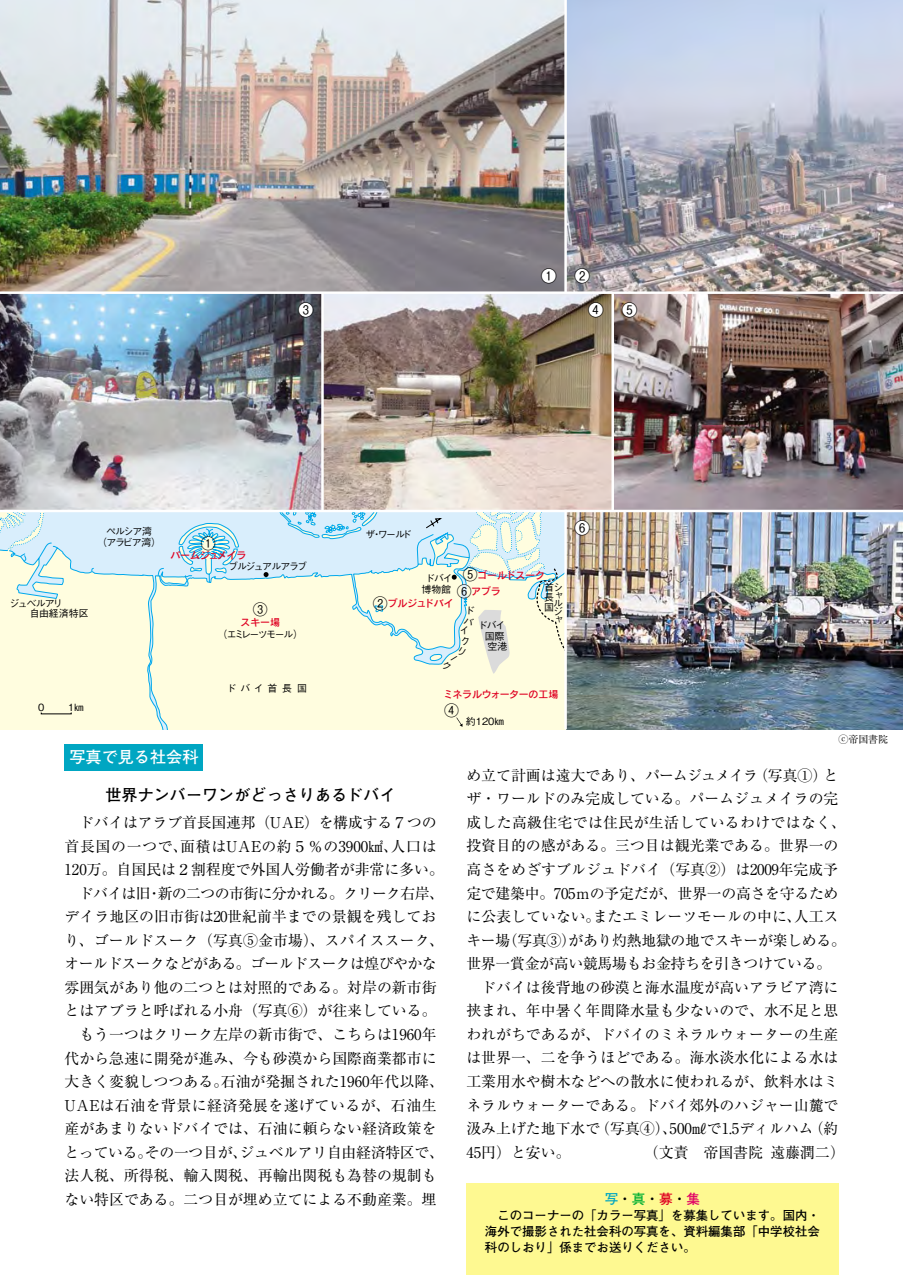
<style>
.page{position:relative;width:903px;height:1275px;background:#fff}
.page>*{position:absolute;margin:0;border:0;box-sizing:border-box;transform-origin:0 0}
.t1{font:700 16.1px "Futo Go B101 Pro";color:#000}
.t2{font:500 16.1px "Gothic BBB Pro";color:#fff}
.t3{font:700 16.1px "Futo Go B101 Pro";color:#fff}
.t4{font:14.88px/23.6px "Ryumin Pro";color:#000}
.t5{font:14.88px "Gothic BBB Pro Medium 90 pv RKSJ H";color:#000}
.t6{font:700 13.65px "Futo Go B101 Pro";color:#000}
.t7{font:700 12.42px/16.1px "Futo Go B101 Pro";color:#000;text-align:justify}
.t8{font:9.97px "Rodin Pro DB 90 pv RKSJ H";letter-spacing:-.02em;color:#df0021}
.t9{font:9.97px/10.3px "Gothic BBB Pro Medium 90 pv RKSJ H";letter-spacing:-.095em;color:#000;text-align:center}
.t10{font:9.97px/10.3px "Gothic BBB Pro Medium 90 pv RKSJ H";letter-spacing:-.065em;color:#000}
.t11{font:9.97px/10.3px "Gothic BBB Pro Medium 90 pv RKSJ H";letter-spacing:-.12em;color:#000;text-align:center}
.t12{font:9.97px "Gothic BBB Pro Medium 90 pv RKSJ H";letter-spacing:-.15em;color:#000}
.t13{font:9.97px "Gothic BBB Pro Medium 90 pv RKSJ H";letter-spacing:-.14em;color:#000}
.t14{font:9.97px/8px "Gothic BBB Pro Medium 90 pv RKSJ V";color:#000}
.t15{font:9.97px "Ryumin Pro";color:#000}
.s1{color:#000}
.s2{font-family:"Gothic BBB Pro Medium 90 pv RKSJ H";font-size:14.88px;color:#000}
.s3{color:#00a6c2}
.s4{color:#00af32}
.s5{color:#df0021}
.s6{color:#e10065}
</style>
<div class="page">
<img style="left:0;top:0;width:903px;height:510px">
<img style="left:567px;top:512px;width:336px;height:217px">
<div style="left:64px;top:744px;width:139px;height:26px;background:#00a6c2"></div>
<hr style="left:564px;top:0;width:3px;height:293px;background:#fff">
<hr style="left:611px;top:293px;width:3px;height:218px;background:#fff">
<hr style="left:0;top:291px;width:903px;height:3px;background:#fff">
<div style="left:466px;top:1183px;width:372px;height:92px;background:#fef991"></div>
<hr style="left:321px;top:293px;width:3px;height:218px;background:#fff">
<svg style="left:0;top:512px;width:565px;height:217px;background:#ecf5e5"></svg>
<p class="t2" style="left:541px;top:263px;width:18px">●<span class="s1">①</span></p>
<p class="t2" style="left:574px;top:263px;width:18px">●<span class="s1">②</span></p>
<p class="t2" style="left:298px;top:297px;width:18px">●<span class="s1">③</span></p>
<p class="t2" style="left:588px;top:297px;width:18px">●<span class="s1">④</span></p>
<p class="t2" style="left:621px;top:297px;width:18px">●<span class="s1">⑤</span></p>
<p class="t11" style="left:97px;top:525px;width:66px">ペルシア湾<br>（アラビア湾）</p>
<p class="t5" style="left:201px;top:531px;width:16px">①</p>
<p class="t8" style="left:170px;top:549px;width:77px">パームジュメイラ</p>
<p class="t13" style="left:228px;top:559px;width:80px">ブルジュアルアラブ</p>
<p class="t10" style="left:9px;top:597px;width:81px">ジュベルアリ<br>　　自由経済特区</p>
<p class="t5" style="left:253px;top:598px;width:16px">③</p>
<p class="t8" style="left:240px;top:616px;width:41px">スキー場</p>
<p class="t12" style="left:218px;top:626px;width:87px">（エミレーツモール）</p>
<p class="t9" style="left:366px;top:528px;width:48px">ザ・ワールド</p>
<p class="t8" style="left:463px;top:568px;width:83px"><span class="s2">⑤</span>ゴールドスーク</p>
<p class="t9" style="left:485px;top:619px;width:24px;text-align:left;text-indent:-7px">ドバイ国際空港</p>
<p class="t9" style="left:421px;top:572px;width:33px">ドバイ博物館</p>
<p class="t14" style="left:544px;top:581px;width:19px;line-height:10px">首シ長国</p>
<p class="t8" style="left:457px;top:584px;width:45px"><span class="s2">⑥</span>アブラ</p>
<p class="t14" style="left:553px;top:590px;width:11px;text-align:justify">ャルジャ</p>
<p class="t8" style="left:373px;top:596px;width:82px"><span class="s2">②</span>ブルジュドバイ</p>
<p class="t2" style="left:574px;top:515px;width:18px">●<span class="s1">⑥</span></p>
<p class="t9" style="left:38px;top:700px;width:8px">0</p>
<p class="t9" style="left:68px;top:700px;width:17px">1㎞</p>
<p class="t9" style="left:226px;top:682px;width:82px">ドバイ首長国</p>
<p class="t8" style="left:443px;top:687px;width:117px">ミネラルウォーターの工場</p>
<p class="t5" style="left:444px;top:698px;width:16px">④</p>
<p class="t9" style="left:466px;top:714px;width:40px">約120㎞</p>
<p class="t15" style="left:838px;top:731px;width:51px">ⓒ帝国書院</p>
<p class="t3" style="left:69px;top:744px;width:130px">写真で見る社会科</p>
<p class="t1" style="left:105px;top:781px;width:292px">世界ナンバーワンがどっさりあるドバイ</p>
<p class="t4" style="left:64px;top:809px;width:381px">　ドバイはアラブ首長国連邦（UAE）を構成する７つの首長国の一つで､面積はUAEの約５％の3900㎢､人口は<br>120万。自国民は２割程度で外国人労働者が非常に多い。　ドバイは旧・新の二つの市街に分かれる。クリーク右岸、デイラ地区の旧市街は20世紀前半までの景観を残しており、ゴールドスーク（写真⑤金市場）、スパイススーク、オールドスークなどがある。ゴールドスークは煌びやかな雰囲気があり他の二つとは対照的である。対岸の新市街とはアブラと呼ばれる小舟（写真⑥）が往来している。　もう一つはクリーク左岸の新市街で、こちらは1960年代から急速に開発が進み、今も砂漠から国際商業都市に大きく変貌しつつある。石油が発掘された1960年代以降、<br>UAEは石油を背景に経済発展を遂げているが、石油生産があまりないドバイでは、石油に頼らない経済政策をとっている。その一つ目が、ジュベルアリ自由経済特区で、法人税、所得税、輸入関税、再輸出関税も為替の規制もない特区である。二つ目が埋め立てによる不動産業。埋</p>
<p class="t4" style="left:466px;top:762px;width:381px">め立て計画は遠大であり、パームジュメイラ（写真①）とザ・ワールドのみ完成している。パームジュメイラの完成した高級住宅では住民が生活しているわけではなく、投資目的の感がある。三つ目は観光業である。世界一の高さをめざすブルジュドバイ（写真②）は2009年完成予定で建築中。705ｍの予定だが、世界一の高さを守るために公表していない｡またエミレーツモールの中に､人工スキー場（写真③）があり灼熱地獄の地でスキーが楽しめる。世界一賞金が高い競馬場もお金持ちを引きつけている。　ドバイは後背地の砂漠と海水温度が高いアラビア湾に挟まれ、年中暑く年間降水量も少ないので、水不足と思われがちであるが、ドバイのミネラルウォーターの生産は世界一、二を争うほどである。海水淡水化による水は工業用水や樹木などへの散水に使われるが、飲料水はミネラルウォーターである。ドバイ郊外のハジャー山麓で汲み上げた地下水で（写真④）、500㎖で1.5ディルハム（約<br>45円）と安い。</p>
<p class="t4" style="left:644px;top:1139px;width:202px">（文責　帝国書院遠藤潤二）</p>
<p class="t6" style="left:605px;top:1188px;width:97px"><span class="s3">写</span>・<span class="s4">真</span>・<span class="s5">募</span>・<span class="s6">集</span></p>
<p class="t7" style="left:485px;top:1206px;width:336px">　このコーナーの「カラー写真」を募集しています。国内・海外で撮影された社会科の写真を、資料編集部「中学校社会科のしおり」係までお送りください。</p>
</div>
